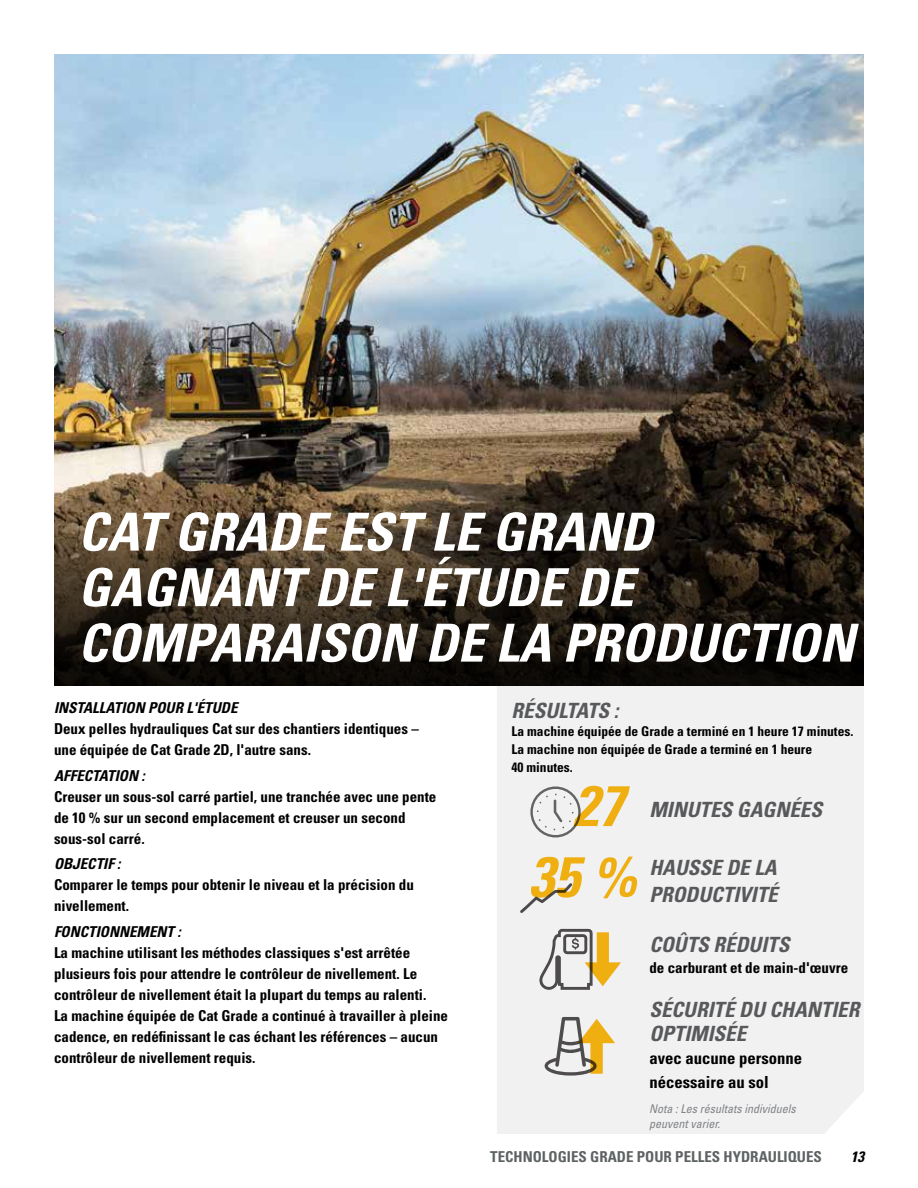
<style>
.page{position:relative;width:918px;height:1188px;background:#fff}
.page>*{position:absolute;margin:0;border:0;box-sizing:border-box;transform-origin:0 0}
.t1{font:italic 700 condensed 57px "Univers LT Std";color:#fdba12}
.t2{font:italic 700 condensed 52.5px/55.5px "Univers LT Std";color:#fff}
.t3{font:italic 700 condensed 21px/27px "Univers LT Std";color:#58595b}
.t4{font:700 condensed 16.65px/23.2px "Univers LT Std";color:#000}
.t5{font:700 condensed 15px/21px "Univers LT Std";color:#000}
.t6{font:italic 700 condensed 15px "Univers LT Std";color:#000}
.t7{font:700 condensed 15px "Univers LT Std";color:#5e6263}
.t8{font:700 condensed 13.5px/18px "Univers LT Std";color:#000}
.t9{font:italic condensed 12px/15px "Univers LT Std";color:#808285}
</style>
<div class="page">
<div style="left:497px;top:686px;width:367px;height:448px;background:#f1f1f2"></div>
<img style="left:54px;top:54px;width:810px;height:175px">
<svg style="left:530px;top:787px;width:51px;height:50px"></svg>
<svg style="left:520px;top:883px;width:52px;height:30px"></svg>
<svg style="left:538px;top:927px;width:83px;height:65px"></svg>
<svg style="left:545px;top:1017px;width:70px;height:59px"></svg>
<img style="left:54px;top:229px;width:810px;height:457px">
<h2 class="t2" style="left:78px;top:504px;width:778px">CAT GRADE EST LE GRAND<br>GAGNANT DE L'ÉTUDE DE<br>COMPARAISON DE LA PRODUCTION</h2>
<p class="t6" style="left:54px;top:699px;width:185px">INSTALLATION POUR L'ÉTUDE</p>
<p class="t5" style="left:54px;top:719px;width:366px">Deux pelles hydrauliques Cat sur des chantiers identiques – une équipée de Cat Grade 2D, l'autre sans.</p>
<p class="t6" style="left:54px;top:766px;width:92px">AFFECTATION :</p>
<p class="t5" style="left:54px;top:786px;width:384px">Creuser un sous-sol carré partiel, une tranchée avec une pente de 10 % sur un second emplacement et creuser un second sous-sol carré.</p>
<p class="t6" style="left:54px;top:855px;width:68px">OBJECTIF :</p>
<p class="t5" style="left:54px;top:875px;width:361px">Comparer le temps pour obtenir le niveau et la précision du nivellement.</p>
<p class="t6" style="left:54px;top:922px;width:128px">FONCTIONNEMENT :</p>
<p class="t5" style="left:54px;top:942px;width:396px">La machine utilisant les méthodes classiques s'est arrêtée plusieurs fois pour attendre le contrôleur de nivellement. Le contrôleur de nivellement était la plupart du temps au ralenti.<br>La machine équipée de Cat Grade a continué à travailler à pleine cadence, en redéfinissant le cas échant les références – aucun contrôleur de nivellement requis.</p>
<h3 class="t3" style="left:511px;top:697px;width:109px">RÉSULTATS :</h3>
<p class="t8" style="left:511px;top:722px;width:343px">La machine équipée de Grade a terminé en 1 heure 17 minutes.<br>La machine non équipée de Grade a terminé en 1 heure<br>40 minutes.</p>
<h3 class="t3" style="left:649px;top:796px;width:174px">MINUTES GAGNÉES</h3>
<h1 class="t1" style="left:573px;top:771px;width:52px">27</h1>
<h1 class="t1" style="left:529px;top:842px;width:109px">35 %</h1>
<h3 class="t3" style="left:649px;top:854px;width:130px">HAUSSE DE LA<br>PRODUCTIVITÉ</h3>
<h3 class="t3" style="left:649px;top:931px;width:142px">COÛTS RÉDUITS</h3>
<p class="t5" style="left:649px;top:957px;width:200px">de carburant et de main-d'œuvre</p>
<h3 class="t3" style="left:649px;top:998px;width:212px;line-height:24px">SÉCURITÉ DU CHANTIER<br>OPTIMISÉE</h3>
<p class="t4" style="left:649px;top:1047px;width:154px">avec aucune personne nécessaire au sol</p>
<p class="t9" style="left:649px;top:1101px;width:148px">Nota : Les résultats individuels peuvent varier.</p>
<p class="t7" style="left:490px;top:1147px;width:333px">TECHNOLOGIES GRADE POUR PELLES HYDRAULIQUES</p>
<p class="t6" style="left:851px;top:1147px;width:15px">13</p>
</div>
